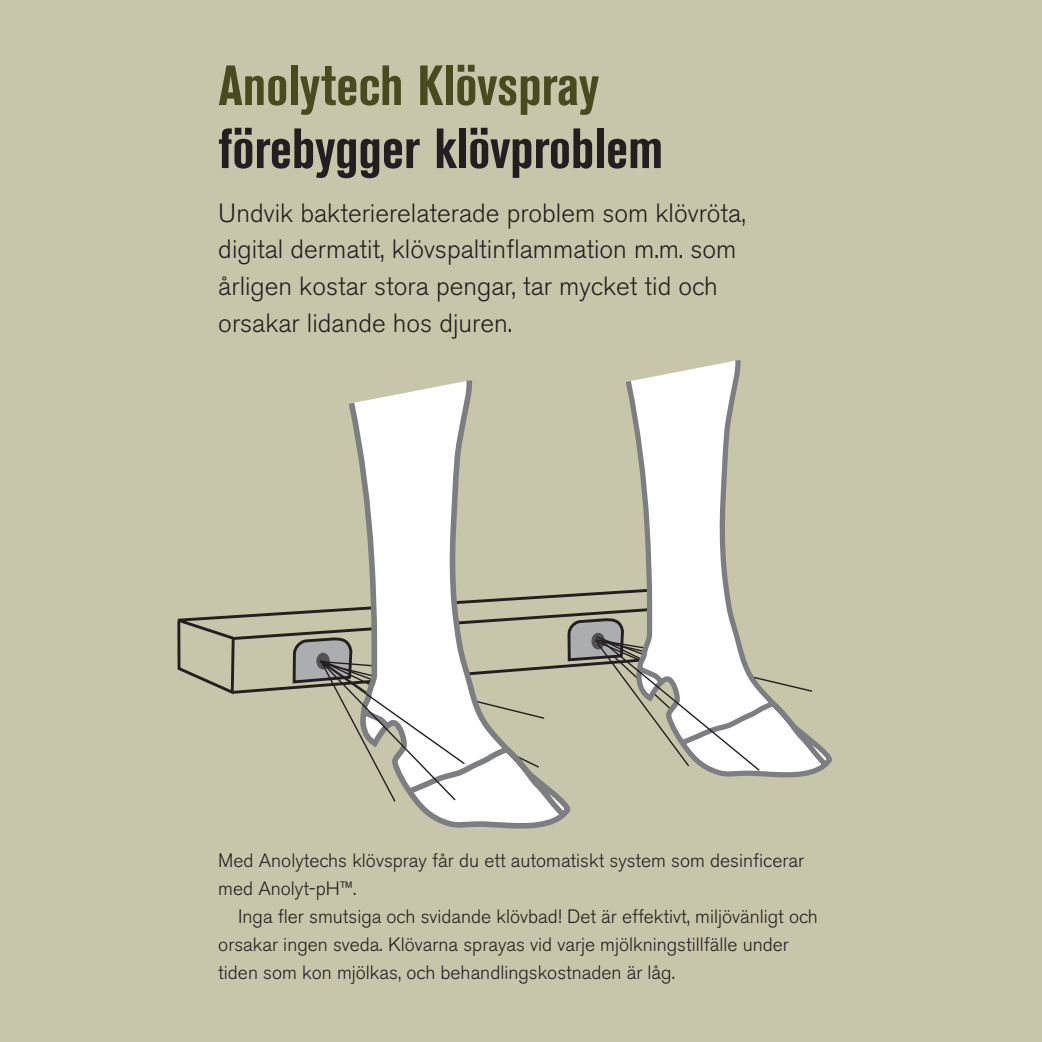
<style>
.page{position:relative;width:1042px;height:1042px;background:#fff}
.page>*{position:absolute;margin:0;border:0;box-sizing:border-box;transform-origin:0 0}
.t1{font:700 condensed 56px/63px "Akzidenz Grotesk BE";color:#231f20}
.t2{font:300 26.25px/36.8px "Akzidenz Grotesk BE";color:#231f20}
.t3{font:300 19.25px/28px "Akzidenz Grotesk BE";color:#231f20}
.s1{color:#484b1e}
</style>
<div class="page">
<svg style="left:345px;top:374px;width:233px;height:459px;fill:#c8c6aa"></svg>
<svg style="left:622px;top:355px;width:217px;height:426px;fill:#c8c6aa"></svg>
<svg style="left:174px;top:515px;width:644px;height:288px"></svg>
<p class="t1" style="left:218px;top:55px;width:446px"><span class="s1">Anolytech Klövspray </span>förebygger klövproblem</p>
<p class="t2" style="left:218px;top:195px;width:529px">Undvik bakterierelaterade problem som klövröta, digital dermatit, klövspaltinflammation m.m. som årligen kostar stora pengar, tar mycket tid och orsakar lidande hos djuren.</p>
<p class="t3" style="left:218px;top:846px;width:587px">Med Anolytechs klövspray får du ett automatiskt system som desinficerar med Anolyt-pH™.</p>
<p class="t3" style="left:218px;top:902px;width:601px;text-indent:20px">Inga fler smutsiga och svidande klövbad! Det är effektivt, miljövänligt och orsakar ingen sveda. Klövarna sprayas vid varje mjölkningstillfälle under tiden som kon mjölkas, och behandlingskostnaden är låg.</p>
</div>
